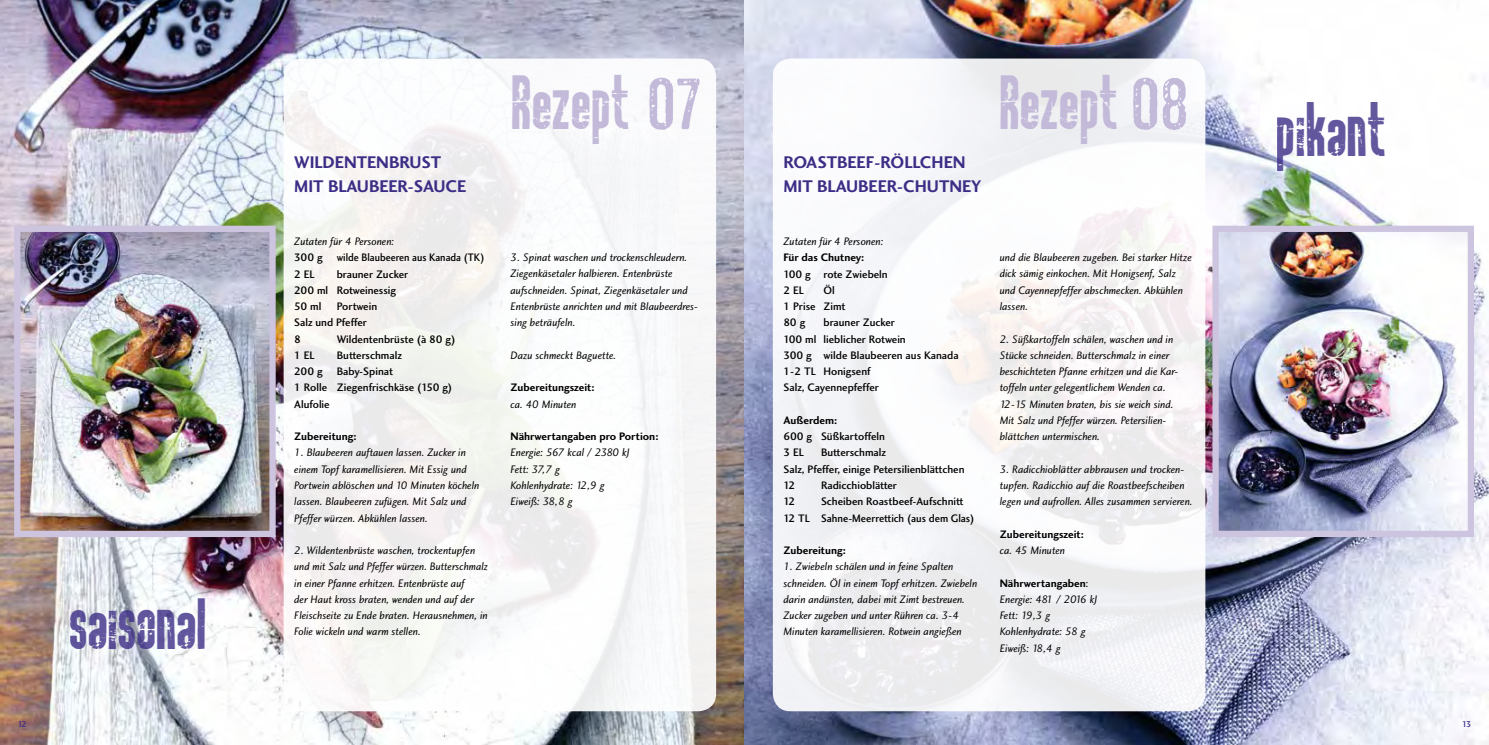
<style>
.page{position:relative;width:1489px;height:745px;background:#fff}
.page>*{position:absolute;margin:0;border:0;box-sizing:border-box;transform-origin:0 0}
.t1{font:25px "Rockit";color:#3c2d86}
.t2{font:25px "Rockit";color:#c3b9d9}
.t3{font:17.5px/23.8px "Charlotte Sans Bold Plain";color:#3c2d86}
.t4{font:11.25px/16.2px "Charlotte Sans Book Italic Plain";color:#000}
.t5{font:11.25px/16.2px "Charlotte Sans Medium Plain";color:#000}
.t6{font:11.25px "Charlotte Sans Bold Plain";color:#000}
.t7{font:11.25px "Charlotte Sans Medium Plain";color:#000;scale:.92 1}
.t8{font:8.75px "Charlotte Sans Medium Plain";color:#3c2d86}
.s1{font-family:"Charlotte Sans Book Plain"}
</style>
<div class="page">
<img style="left:0;top:0;width:744px;height:744px">
<img style="left:744px;top:0;width:744px;height:744px">
<img style="left:21px;top:232px;width:248px;height:297px">
<div style="left:14px;top:225px;width:262px;height:311px;border:6px solid #cdc5df"></div>
<img style="left:1219px;top:232px;width:247px;height:297px">
<div style="left:1212px;top:225px;width:261px;height:311px;border:6px solid #cdc5df"></div>
<div style="left:283px;top:58px;width:433px;height:652px;background:linear-gradient(to right,#f5f4f2,#f8f9fa);border-radius:18px"></div>
<div style="left:772px;top:58px;width:433px;height:652px;background:#f4f4f7;border-radius:18px"></div>
<img style="left:1133px;top:77px;width:60px;height:71px">
<img style="left:645px;top:63px;width:60px;height:85px">
<h1 class="t1" style="left:70px;top:625px;width:139px">saisonal</h1>
<h2 class="t3" style="left:294px;top:150px;width:174px">WILDENTENBRUST<br>MIT BLAUBEER-SAUCE</h2>
<p class="t4" style="left:294px;top:233px;width:102px">Zutaten für 4 Personen:</p>
<p class="t5" style="left:294px;top:249px;width:30px">300 g</p>
<p class="t7" style="left:337px;top:250px;width:162px">wilde Blaubeeren aus Kanada (TK)</p>
<p class="t5" style="left:294px;top:265px;width:22px">2 EL</p>
<p class="t5" style="left:294px;top:265px;width:116px;text-indent:43px">brauner Zucker<br>200 ml Rotweinessig<br>50 ml</p>
<p class="t5" style="left:294px;top:298px;width:84px;text-indent:43px">Portwein<br>Salz und Pfeffer<br>8</p>
<p class="t5" style="left:337px;top:330px;width:120px">Wildentenbrüste (à 80 g)</p>
<p class="t5" style="left:294px;top:346px;width:22px">1 EL</p>
<p class="t5" style="left:337px;top:346px;width:67px">Butterschmalz</p>
<p class="t5" style="left:294px;top:363px;width:30px">200 g</p>
<p class="t5" style="left:294px;top:363px;width:159px;text-indent:43px">Baby-Spinat<br>1 Rolle Ziegenfrischkäse (150 g)<br>Alufolie</p>
<p class="t6" style="left:294px;top:429px;width:64px">Zubereitung:</p>
<p class="t4" style="left:294px;top:444px;width:187px">1. Blaubeeren auftauen lassen. Zucker in einem Topf karamellisieren. Mit Essig und Portwein ablöschen und 10 Minuten köcheln lassen. Blaubeeren zufügen. Mit Salz und Pfeffer würzen. Abkühlen lassen.</p>
<p class="t4" style="left:294px;top:541px;width:195px">2. Wildentenbrüste waschen, trockentupfen und mit Salz und Pfeffer würzen. Butterschmalz in einer Pfanne erhitzen. Entenbrüste auf<br>der Haut kross braten, wenden und auf der Fleischseite zu Ende braten. Herausnehmen, in Folie wickeln und warm stellen.</p>
<h1 class="t2" style="left:512px;top:105px;width:120px">Rezept</h1>
<h1 class="t2" style="left:1000px;top:105px;width:120px">Rezept</h1>
<p class="t4" style="left:510px;top:249px;width:189px">3. Spinat waschen und trockenschleudern.<br>Ziegenkäsetaler halbieren. Entenbrüste aufschneiden. Spinat, Ziegenkäsetaler und Entenbrüste anrichten und mit Blaubeerdres&shy;sing beträufeln.</p>
<p class="t4" style="left:510px;top:346px;width:107px">Dazu schmeckt Baguette.</p>
<p class="t6" style="left:510px;top:380px;width:86px">Zubereitungszeit:</p>
<p class="t4" style="left:510px;top:395px;width:67px">ca. 40 Minuten</p>
<p class="t6" style="left:510px;top:429px;width:149px">Nährwertangaben pro Portion:</p>
<p class="t4" style="left:510px;top:444px;width:121px">Energie: 567 kcal / 2380 kJ<br>Fett: 37,7 g<br>Kohlenhydrate: 12,9 g<br>Eiweiß: 38,8 g</p>
<h2 class="t3" style="left:783px;top:150px;width:199px">ROASTBEEF-RÖLLCHEN<br>MIT BLAUBEER-CHUTNEY</h2>
<p class="t4" style="left:783px;top:233px;width:102px">Zutaten für 4 Personen:</p>
<p class="t6" style="left:783px;top:250px;width:82px">Für das Chutney:</p>
<p class="t5" style="left:783px;top:265px;width:106px">100 g rote Zwiebeln<br>2 EL</p>
<p class="t5" style="left:783px;top:281px;width:64px;text-indent:40px">Öl<br>1 Prise Zimt<br>80 g</p>
<p class="t5" style="left:783px;top:314px;width:177px;text-indent:40px">brauner Zucker<br>100 ml lieblicher Rotwein<br>300 g wilde Blaubeeren aus Kanada<br>1-2 TL Honigsenf<br>Salz, Cayennepfeffer</p>
<p class="t6" style="left:783px;top:413px;width:55px">Außerdem:</p>
<p class="t5" style="left:783px;top:428px;width:103px">600 g Süßkartoffeln<br>3 EL</p>
<p class="t5" style="left:783px;top:444px;width:183px;text-indent:37px">Butterschmalz<br>Salz, Pfeffer, einige Petersilienblättchen<br>12</p>
<p class="t5" style="left:821px;top:476px;width:78px">Radicchioblätter</p>
<p class="t5" style="left:783px;top:493px;width:192px;text-indent:37px">Scheiben Roastbeef-Aufschnitt<br>12 TL Sahne-Meerrettich (aus dem Glas)</p>
<p class="t6" style="left:783px;top:543px;width:64px">Zubereitung:</p>
<p class="t4" style="left:783px;top:558px;width:195px">1. Zwiebeln schälen und in feine Spalten schneiden. Öl in einem Topf erhitzen. Zwiebeln darin andünsten, dabei mit Zimt bestreuen.<br>Zucker zugeben und unter Rühren ca. 3-4<br>Minuten karamellisieren. Rotwein angießen</p>
<p class="t5" style="left:783px;top:493px;width:13px">12</p>
<p class="t4" style="left:999px;top:249px;width:193px">und die Blaubeeren zugeben. Bei starker Hitze dick sämig einkochen. Mit Honigsenf, Salz und Cayennepfeffer abschmecken. Abkühlen lassen.</p>
<p class="t4" style="left:999px;top:330px;width:180px">2. Süßkartoffeln schälen, waschen und in Stücke schneiden. Butterschmalz in einer beschichteten Pfanne erhitzen und die Kar&shy;toffeln unter gelegentlichem Wenden ca.<br>12-15 Minuten braten, bis sie weich sind.<br>Mit Salz und Pfeffer würzen. Petersilien&shy;blättchen untermischen.</p>
<p class="t4" style="left:999px;top:460px;width:194px">3. Radicchioblätter abbrausen und trocken&shy;tupfen. Radicchio auf die Roastbeefscheiben legen und aufrollen. Alles zusammen servieren.</p>
<p class="t6" style="left:999px;top:527px;width:86px">Zubereitungszeit:</p>
<p class="t4" style="left:999px;top:541px;width:67px">ca. 45 Minuten</p>
<p class="t6" style="left:999px;top:575px;width:90px">Nährwertangaben<span class="s1">:</span></p>
<p class="t4" style="left:999px;top:590px;width:99px">Energie: 481 / 2016 kJ<br>Fett: 19,3 g<br>Kohlenhydrate: 58 g<br>Eiweiß: 18,4 g</p>
<h1 class="t1" style="left:1276px;top:133px;width:112px">pikant</h1>
<p class="t8" style="left:18px;top:718px;width:11px">12</p>
<p class="t8" style="left:1461px;top:718px;width:11px">13</p>
</div>
